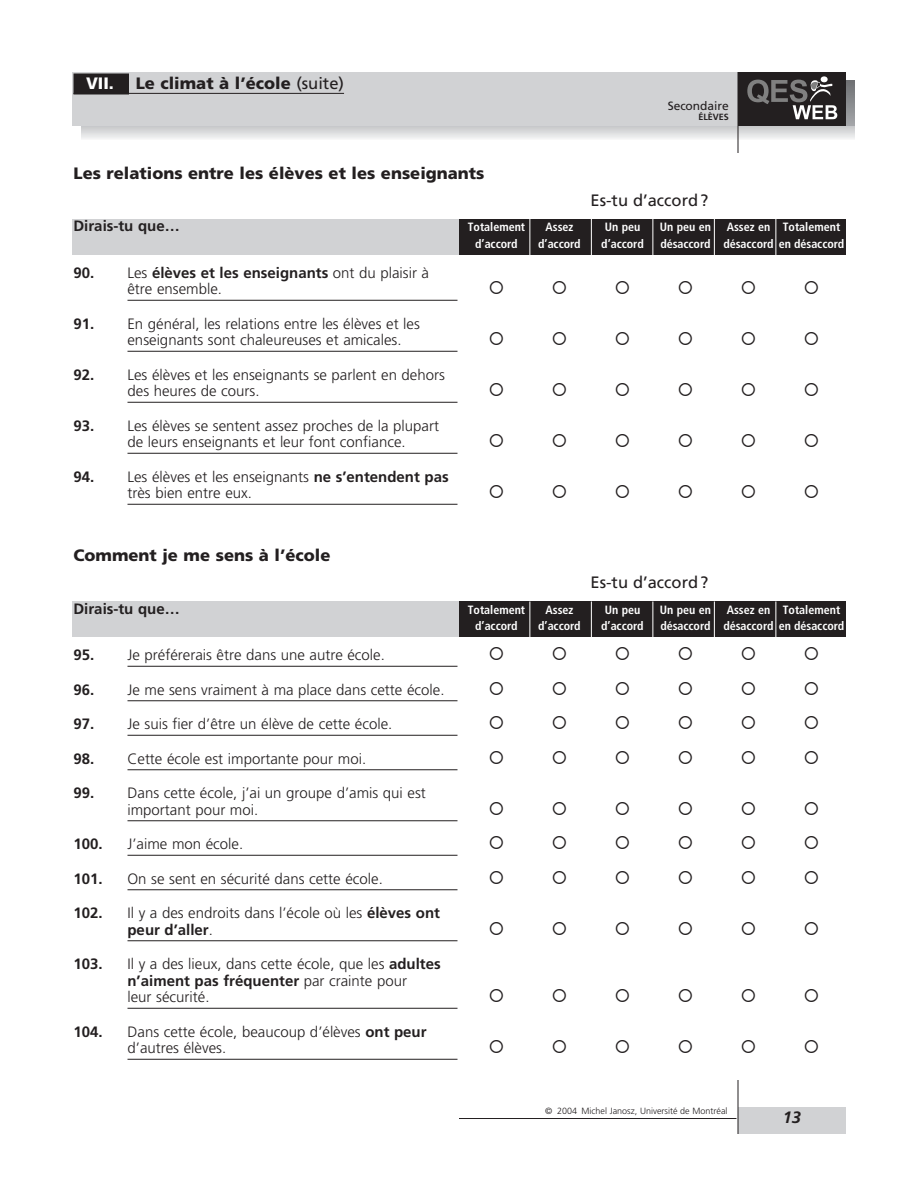
<style>
.page{position:relative;width:918px;height:1188px;background:#fff}
.page>*{position:absolute;margin:0;border:0;box-sizing:border-box;transform-origin:0 0}
.t1{font:900 16.5px "Frutiger";color:#231f20}
.t2{font:16.5px "Frutiger";color:#231f20}
.t3{font:900 16.5px "Frutiger";color:#fff}
.t4{font:italic 700 16.5px "Frutiger";color:#231f20}
.t5{font:300 15px/16.5px "Frutiger";color:#231f20}
.t6{font:700 15px "Frutiger";color:#231f20}
.t7{font:700 condensed 12px "Frutiger";letter-spacing:-.005em;color:#fff}
.t8{font:12px "Frutiger";color:#231f20}
.t9{font:300 9px "Frutiger";color:#231f20}
.t10{font:700 9px "Frutiger";color:#231f20}
.s1{font-weight:400}
.s2{font-weight:700;font-stretch:condensed;font-size:12px;color:#fff}
.s3{font-weight:700}
</style>
<div class="page">
<div style="left:72px;top:602px;width:774px;height:36px;background:#d1d2d4"></div>
<div style="left:459px;top:602px;width:387px;height:36px;background:#231f20"></div>
<div style="left:72px;top:219px;width:774px;height:36px;background:#d1d2d4"></div>
<div style="left:459px;top:219px;width:387px;height:36px;background:#231f20"></div>
<div style="left:738px;top:1107px;width:108px;height:27px;background:#d1d2d4"></div>
<hr style="left:738px;top:1080px;width:1px;height:54px;background:#231f20">
<hr style="left:459px;top:1118px;width:277px;height:1px;background:#231f20">
<svg style="left:846px;top:80px;width:9px;height:46px"></svg>
<div style="left:72px;top:72px;width:774px;height:54px;background:#d1d2d4"></div>
<hr style="left:81px;top:126px;width:774px;height:2px;background:#b4b5b8">
<hr style="left:81px;top:127px;width:774px;height:2px;background:#babbbe">
<hr style="left:81px;top:128px;width:774px;height:2px;background:#bebfc2">
<hr style="left:81px;top:129px;width:774px;height:2px;background:#c3c4c7">
<hr style="left:81px;top:130px;width:774px;height:2px;background:#c8c9cb">
<hr style="left:81px;top:131px;width:774px;height:2px;background:#cdced0">
<hr style="left:81px;top:132px;width:774px;height:2px;background:#d3d4d6">
<hr style="left:81px;top:133px;width:774px;height:2px;background:#d8d9db">
<hr style="left:81px;top:134px;width:774px;height:2px;background:#dcdddf">
<hr style="left:81px;top:135px;width:774px;height:2px;background:#e1e2e4">
<hr style="left:81px;top:136px;width:774px;height:2px;background:#e8e9ea">
<hr style="left:81px;top:137px;width:774px;height:2px;background:#eeeeef">
<hr style="left:81px;top:138px;width:774px;height:2px;background:#f3f4f4">
<hr style="left:81px;top:139px;width:774px;height:1px;background:#f7f7f8">
<div style="left:738px;top:72px;width:108px;height:54px;background:#231f20"></div>
<div style="left:821px;top:76px;width:6px;height:7px;border:1px solid #fff;border-radius:50%"></div>
<svg style="left:747px;top:77px;width:90px;height:42px"></svg>
<hr style="left:738px;top:72px;width:1px;height:81px;background:#231f20">
<div style="left:74px;top:74px;width:55px;height:20px;background:#231f20"></div>
<hr style="left:74px;top:93px;width:270px;height:1px;background:#231f20">
<hr style="left:128px;top:300px;width:330px;height:1px;background:#231f20">
<hr style="left:128px;top:351px;width:330px;height:1px;background:#231f20">
<hr style="left:128px;top:402px;width:330px;height:1px;background:#231f20">
<hr style="left:128px;top:453px;width:330px;height:1px;background:#231f20">
<hr style="left:128px;top:504px;width:330px;height:1px;background:#231f20">
<hr style="left:128px;top:666px;width:330px;height:1px;background:#231f20">
<hr style="left:128px;top:700px;width:330px;height:1px;background:#231f20">
<hr style="left:128px;top:735px;width:330px;height:1px;background:#231f20">
<hr style="left:128px;top:769px;width:330px;height:1px;background:#231f20">
<hr style="left:128px;top:821px;width:330px;height:1px;background:#231f20">
<hr style="left:128px;top:855px;width:330px;height:1px;background:#231f20">
<hr style="left:128px;top:890px;width:330px;height:1px;background:#231f20">
<hr style="left:128px;top:941px;width:330px;height:1px;background:#231f20">
<hr style="left:128px;top:1008px;width:330px;height:1px;background:#231f20">
<hr style="left:128px;top:1059px;width:330px;height:1px;background:#231f20">
<hr style="left:530px;top:219px;width:1px;height:36px;background:#fff">
<hr style="left:591px;top:219px;width:1px;height:36px;background:#fff">
<hr style="left:652px;top:219px;width:1px;height:36px;background:#fff">
<hr style="left:714px;top:219px;width:1px;height:36px;background:#fff">
<hr style="left:776px;top:219px;width:1px;height:36px;background:#fff">
<hr style="left:530px;top:602px;width:1px;height:36px;background:#fff">
<hr style="left:591px;top:602px;width:1px;height:36px;background:#fff">
<hr style="left:652px;top:602px;width:1px;height:36px;background:#fff">
<hr style="left:714px;top:602px;width:1px;height:36px;background:#fff">
<hr style="left:776px;top:602px;width:1px;height:36px;background:#fff">
<p class="t3" style="left:86px;top:76px;width:29px">VII.</p>
<p class="t1" style="left:136px;top:76px;width:210px">Le climat à l’école <span class="s1">(suite)</span></p>
<p class="t1" style="left:74px;top:166px;width:416px">Les relations entre les élèves et les enseignants<span class="s2">’</span></p>
<p class="t8" style="left:668px;top:100px;width:63px">Secondaire</p>
<p class="t10" style="left:698px;top:113px;width:32px">ÉLÈVES</p>
<p class="t2" style="left:591px;top:193px;width:120px">Es-tu d’accord?</p>
<p class="t6" style="left:74px;top:220px;width:108px">Dirais-tu que…</p>
<p class="t7" style="left:468px;top:222px;width:59px">Totalement</p>
<p class="t7" style="left:546px;top:222px;width:29px">Assez</p>
<p class="t7" style="left:605px;top:222px;width:37px">Un peu</p>
<p class="t7" style="left:660px;top:222px;width:53px">Un peu en</p>
<p class="t7" style="left:727px;top:222px;width:115px">Assez en Totalement</p>
<p class="t7" style="left:475px;top:238px;width:44px">d’accord</p>
<p class="t7" style="left:538px;top:238px;width:44px">d’accord</p>
<p class="t7" style="left:601px;top:238px;width:44px">d’accord</p>
<p class="t7" style="left:660px;top:238px;width:185px">désaccord désaccord en désaccord</p>
<p class="t5" style="left:128px;top:265px;width:303px;text-indent:-54px"><span class="s3">90.</span> Les <span class="s3">élèves et les enseignants</span> ont du plaisir à être ensemble.</p>
<p class="t5" style="left:128px;top:316px;width:294px;text-indent:-54px"><span class="s3">91.</span> En général, les relations entre les élèves et les enseignants sont chaleureuses et amicales.</p>
<p class="t5" style="left:128px;top:367px;width:319px;text-indent:-54px"><span class="s3">92.</span> Les élèves et les enseignants se parlent en dehors des heures de cours.</p>
<p class="t5" style="left:128px;top:418px;width:313px;text-indent:-54px"><span class="s3">93.</span> Les élèves se sentent assez proches de la plupart de leurs enseignants et leur font confiance.</p>
<p class="t5" style="left:128px;top:469px;width:323px;text-indent:-54px"><span class="s3">94.</span> Les élèves et les enseignants <span class="s3">ne s’entendent pas </span>très bien entre eux.</p>
<p class="t1" style="left:74px;top:549px;width:258px">Comment je me sens à l’école</p>
<p class="t2" style="left:591px;top:576px;width:120px">Es-tu d’accord?</p>
<p class="t6" style="left:74px;top:602px;width:108px">Dirais-tu que…</p>
<p class="t7" style="left:468px;top:604px;width:59px">Totalement</p>
<p class="t7" style="left:546px;top:604px;width:29px">Assez</p>
<p class="t7" style="left:605px;top:604px;width:37px">Un peu</p>
<p class="t7" style="left:660px;top:604px;width:53px">Un peu en</p>
<p class="t7" style="left:727px;top:604px;width:115px">Assez en Totalement</p>
<p class="t7" style="left:475px;top:621px;width:44px">d’accord</p>
<p class="t7" style="left:538px;top:621px;width:44px">d’accord</p>
<p class="t7" style="left:601px;top:621px;width:44px">d’accord</p>
<p class="t7" style="left:660px;top:621px;width:185px">désaccord désaccord en désaccord</p>
<p class="t5" style="left:74px;top:648px;width:313px"><span class="s3">95.</span> Je préférerais être dans une autre école.</p>
<p class="t5" style="left:74px;top:682px;width:373px"><span class="s3">96.</span> Je me sens vraiment à ma place dans cette école.</p>
<p class="t5" style="left:74px;top:717px;width:320px"><span class="s3">97.</span> Je suis fier d’être un élève de cette école.</p>
<p class="t5" style="left:74px;top:751px;width:294px"><span class="s3">98.</span> Cette école est importante pour moi.</p>
<p class="t5" style="left:128px;top:786px;width:300px;text-indent:-54px"><span class="s3">99.</span> Dans cette école, j’ai un groupe d’amis qui est important pour moi.</p>
<p class="t6" style="left:74px;top:838px;width:31px">100.</p>
<p class="t5" style="left:128px;top:837px;width:117px">J’aime mon école.</p>
<p class="t6" style="left:74px;top:872px;width:31px">101.</p>
<p class="t5" style="left:128px;top:871px;width:257px">On se sent en sécurité dans cette école.</p>
<p class="t6" style="left:74px;top:907px;width:31px">102.</p>
<p class="t5" style="left:128px;top:906px;width:314px">Il y a des endroits dans l’école où les <span class="s3">élèves ont peur d’aller</span>.</p>
<p class="t6" style="left:74px;top:958px;width:31px">103.</p>
<p class="t5" style="left:128px;top:957px;width:315px">Il y a des lieux, dans cette école, que les <span class="s3">adultes n’aiment pas fréquenter</span> par crainte pour<br>leur sécurité.</p>
<p class="t6" style="left:74px;top:1025px;width:31px">104.</p>
<p class="t5" style="left:128px;top:1024px;width:301px">Dans cette école, beaucoup d’élèves <span class="s3">ont peur </span>d’autres élèves.</p>
<p class="t9" style="left:545px;top:1107px;width:184px">© 2004 Michel Janosz, Université de Montréal</p>
<p class="t4" style="left:783px;top:1111px;width:20px">13</p>
</div>
